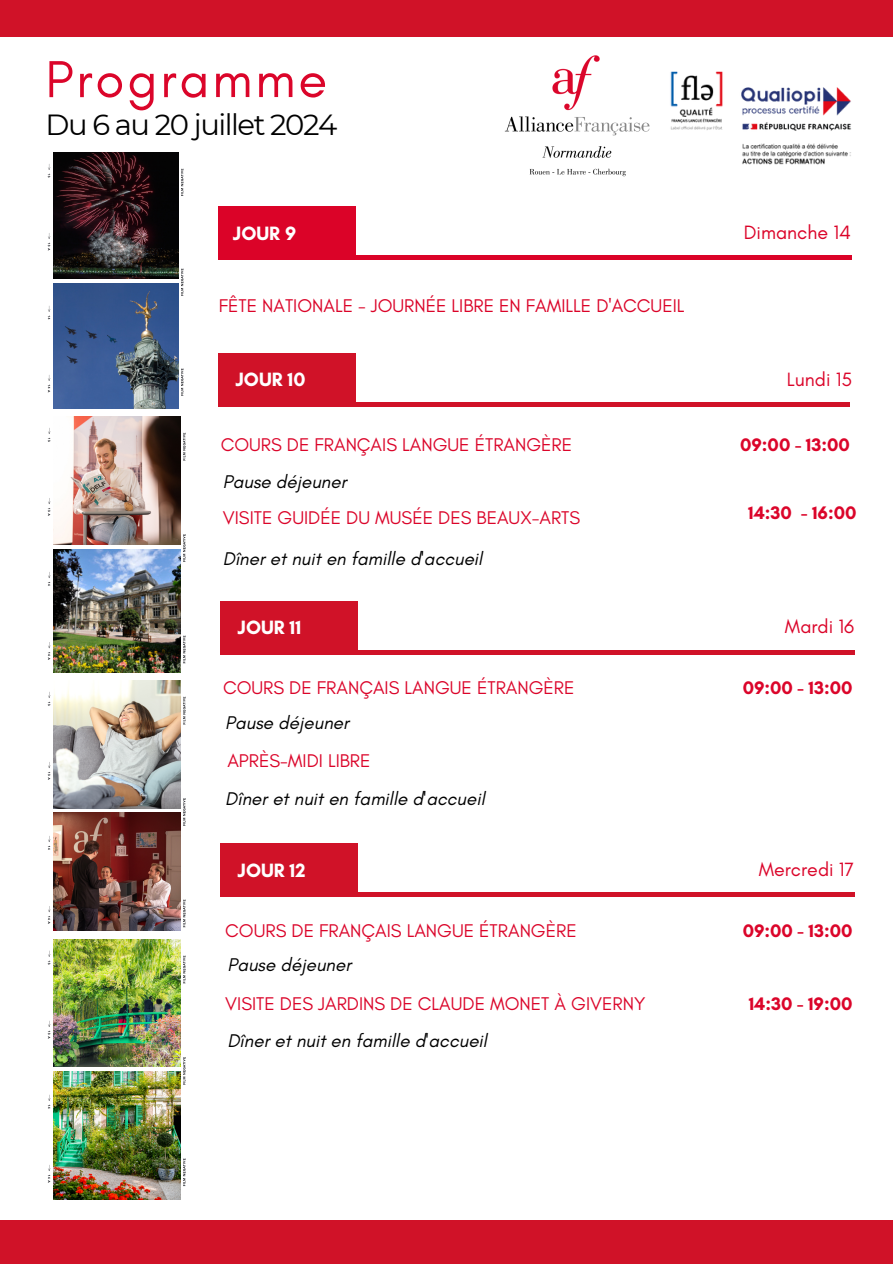
<style>
.page{position:relative;width:893px;height:1264px;background:#fff}
.page>*{position:absolute;margin:0;border:0;box-sizing:border-box;transform-origin:0 0}
.t1{font:52.95px "Glacial Indifference";letter-spacing:.05em;color:#db052a}
.t2{font:29.1px "Montserrat";letter-spacing:-.05em;color:#000}
.t3{font:19.65px "Glacial Indifference";color:#db052a}
.t4{font:700 19.65px "Glacial Indifference";color:#fff}
.t5{font:19.65px "Glacial Indifference";color:#db0328}
.t6{font:18.75px "Glacial Indifference";color:#db052a}
.t7{font:italic 18.75px "Glacial Indifference";color:#000}
.t8{font:18.75px "Glacial Indifference";color:#db0328}
.t9{font:700 18.45px "Glacial Indifference";color:#db052a}
</style>
<div class="page">
<div style="left:0;top:0;width:892px;height:36px;background:#d01228"></div>
<div style="left:0;top:1220px;width:892px;height:43px;background:#d01228"></div>
<img style="left:53px;top:283px;width:125px;height:126px">
<img style="left:53px;top:153px;width:125px;height:125px">
<svg style="left:181px;top:169px;width:2px;height:227px"></svg>
<img style="left:53px;top:549px;width:127px;height:123px">
<img style="left:53px;top:416px;width:127px;height:128px">
<svg style="left:183px;top:433px;width:2px;height:230px"></svg>
<img style="left:53px;top:813px;width:127px;height:118px">
<img style="left:53px;top:680px;width:127px;height:128px">
<svg style="left:183px;top:696px;width:2px;height:231px"></svg>
<div style="left:219px;top:206px;width:137px;height:54px;background:#db0328"></div>
<div style="left:223px;top:255px;width:627px;height:5px;background:#db0328"></div>
<img style="left:47px;top:939px;width:139px;height:261px">
<img style="left:53px;top:1071px;width:127px;height:128px">
<svg style="left:183px;top:955px;width:2px;height:231px"></svg>
<img style="left:698px;top:71px;width:154px;height:94px">
<img style="left:504px;top:55px;width:194px;height:122px">
<hr style="left:219px;top:402px;width:631px;height:4px;background:#d01228">
<div style="left:219px;top:353px;width:137px;height:53px;background:#d01228"></div>
<div style="left:221px;top:601px;width:137px;height:53px;background:#d01228"></div>
<hr style="left:223px;top:650px;width:631px;height:4px;background:#d01228">
<div style="left:221px;top:843px;width:137px;height:54px;background:#d01228"></div>
<div style="left:223px;top:892px;width:631px;height:5px;background:#d01228"></div>
<h1 class="t1" style="left:45px;top:47px;width:283px">Programme</h1>
<p class="t2" style="left:45px;top:107px;width:293px">Du 6 au 20juillet 2024</p>
<h2 class="t4" style="left:233px;top:221px;width:65px">JOUR 9</h2>
<h3 class="t5" style="left:743px;top:220px;width:109px">Dimanche 14</h3>
<h4 class="t8" style="left:219px;top:294px;width:467px">FÊTE NATIONALE - JOURNÉE LIBRE EN FAMILLE D'ACCUEIL</h4>
<h5 class="t4" style="left:235px;top:368px;width:71px">JOUR 10</h5>
<h3 class="t3" style="left:786px;top:367px;width:67px">Lundi 15</h3>
<h5 class="t6" style="left:221px;top:433px;width:353px">COURS DE FRANÇAIS LANGUE ÉTRANGÈRE</h5>
<h6 class="t9" style="left:740px;top:433px;width:111px">09:00 - 13:00</h6>
<p class="t7" style="left:223px;top:470px;width:125px">Pause déjeuner</p>
<h6 class="t6" style="left:223px;top:506px;width:359px">VISITE GUIDÉE DU MUSÉE DES BEAUX-ARTS</h6>
<h5 class="t9" style="left:748px;top:501px;width:110px">14:30 - 16:00</h5>
<h4 class="t7" style="left:223px;top:547px;width:261px">Dîner et nuit en famille d'accueil</h4>
<p class="t4" style="left:238px;top:615px;width:65px">JOUR 11</p>
<h3 class="t3" style="left:784px;top:614px;width:71px">Mardi 16</h3>
<h4 class="t6" style="left:223px;top:676px;width:353px">COURS DE FRANÇAIS LANGUE ÉTRANGÈRE</h4>
<h5 class="t9" style="left:742px;top:676px;width:111px">09:00 - 13:00</h5>
<h6 class="t7" style="left:225px;top:711px;width:125px">Pause déjeuner</h6>
<h6 class="t6" style="left:227px;top:749px;width:145px">APRÈS-MIDI LIBRE</h6>
<p class="t7" style="left:225px;top:787px;width:261px">Dîner et nuit en famille d'accueil</p>
<h5 class="t4" style="left:238px;top:858px;width:69px">JOUR 12</h5>
<p class="t3" style="left:758px;top:857px;width:97px">Mercredi 17</p>
<h3 class="t6" style="left:225px;top:919px;width:353px">COURS DE FRANÇAIS LANGUE ÉTRANGÈRE</h3>
<h4 class="t9" style="left:742px;top:919px;width:111px">09:00 - 13:00</h4>
<h5 class="t7" style="left:227px;top:953px;width:125px">Pause déjeuner</h5>
<h6 class="t6" style="left:225px;top:992px;width:421px">VISITE DES JARDINS DE CLAUDE MONET À GIVERNY</h6>
<p class="t7" style="left:227px;top:1029px;width:261px">Dîner et nuit en famille d'accueil</p>
<h5 class="t9" style="left:748px;top:992px;width:105px">14:30 - 19:00</h5>
</div>
